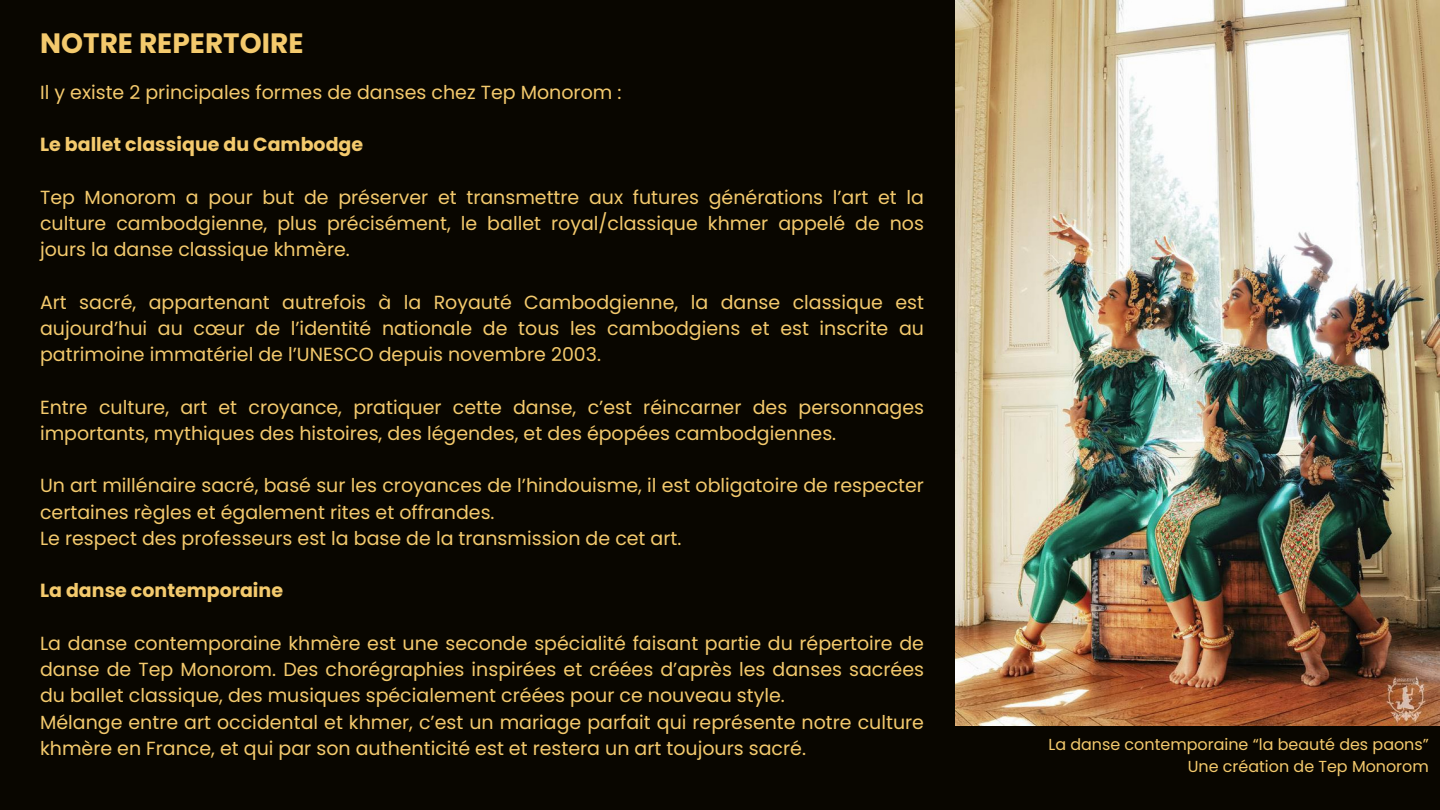
<style>
.page{position:relative;width:1440px;height:810px;background:#090600}
.page>*{position:absolute;margin:0;border:0;box-sizing:border-box;transform-origin:0 0}
.t1{font:700 28px "Poppins";color:#f4ca6d}
.t2{font:19px/26.2px "Poppins";color:#f4ca6d}
.t3{font:700 19px "Poppins";color:#f4ca6d}
.t4{font:15.9px "Poppins";color:#f4ca6d}
</style>
<div class="page">
<img style="left:956px;top:0;width:484px;height:726px">
<p class="t1" style="left:40px;top:24px;width:265px">NOTRE REPERTOIRE</p>
<h1 class="t2" style="left:40px;top:79px;width:583px">Il y existe 2 principales formes de danses chez Tep Monorom :</h1>
<h3 class="t3" style="left:40px;top:131px;width:325px">Le ballet classique du Cambodge</h3>
<h2 class="t2" style="left:40px;top:184px;width:885px;text-align:justify">Tep Monorom a pour but de préserver et transmettre aux futures générations l’art et la culture cambodgienne, plus précisément, le ballet royal/classique khmer appelé de nos jours la danse classique khmère.</h2>
<h3 class="t2" style="left:40px;top:289px;width:885px;text-align:justify">Art sacré, appartenant autrefois à la Royauté Cambodgienne, la danse classique est aujourd’hui au cœur de l’identité nationale de tous les cambodgiens et est inscrite au patrimoine immatériel de l’UNESCO depuis novembre 2003.</h3>
<h3 class="t2" style="left:40px;top:394px;width:885px">Entre culture, art et croyance, pratiquer cette danse, c’est réincarner des personnages importants, mythiques des histoires, des légendes, et des épopées cambodgiennes.</h3>
<h3 class="t2" style="left:40px;top:473px;width:885px">Un art millénaire sacré, basé sur les croyances de l’hindouisme, il est obligatoire de respecter certaines règles et également rites et offrandes.<br>Le respect des professeurs est la base de la transmission de cet art.</h3>
<h3 class="t3" style="left:40px;top:577px;width:244px">La danse contemporaine</h3>
<h2 class="t2" style="left:40px;top:630px;width:885px">La danse contemporaine khmère est une seconde spécialité faisant partie du répertoire de danse de Tep Monorom. Des chorégraphies inspirées et créées d’après les danses sacrées du ballet classique, des musiques spécialement créées pour ce nouveau style.<br>Mélange entre art occidental et khmer, c’est un mariage parfait qui représente notre culture khmère en France, et qui par son authenticité est et restera un art toujours sacré.</h2>
<p class="t4" style="left:1049px;top:733px;width:382px">La danse contemporaine “la beauté des paons”</p>
<p class="t4" style="left:1188px;top:755px;width:243px">Une création de Tep Monorom</p>
</div>
